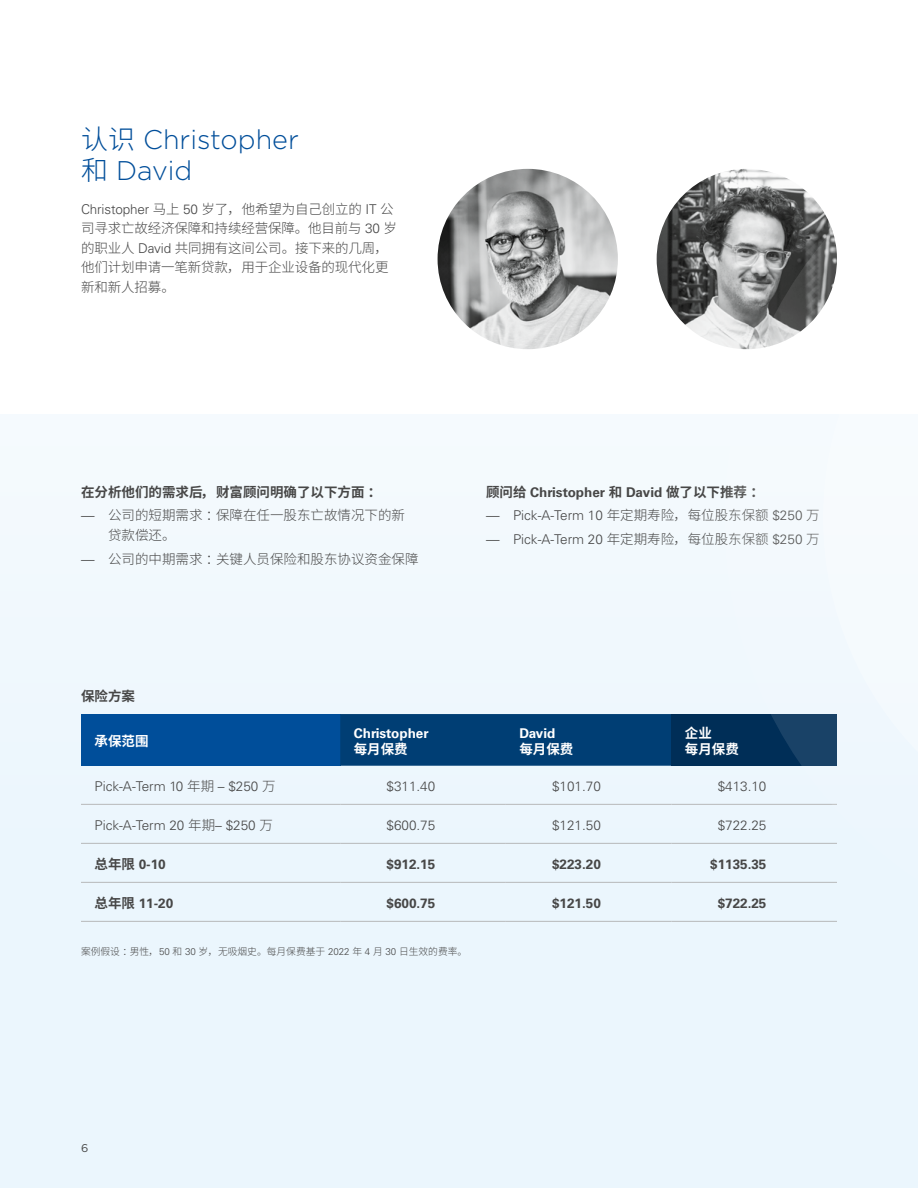
<style>
.page{position:relative;width:918px;height:1188px;background:#fff}
.page>*{position:absolute;margin:0;border:0;box-sizing:border-box;transform-origin:0 0}
.t1{font:300 27px/31.5px "Gotham";color:#004e9a}
.t2{font:300 13.5px/19.5px "Noto Sans SC";letter-spacing:-.01em;color:#474747}
.t3{font:300 13.5px "Univers LT Pro 45";color:#474747}
.t4{font:700 13.5px "Univers LT Pro 65";color:#474747}
.t5{font:700 13.5px "Noto Sans SC";color:#474747}
.t6{font:700 13.5px/16.5px "Univers LT Pro 65";color:#fff}
.t7{font:700 13.5px/16.5px "Noto Sans SC";color:#fff}
.t8{font:11.25px "Gotham";color:#474747}
.t9{font:300 9.75px "Noto Sans SC";color:#474747}
.s1{font-family:"Noto Sans SC"}
.s2{font-family:"Univers LT Pro 45"}
</style>
<div class="page">
<div style="left:0;top:414px;width:918px;height:774px;background:#ebf6fd"></div>
<img style="left:438px;top:169px;width:180px;height:180px;border-radius:90px">
<img style="left:657px;top:169px;width:180px;height:180px;border-radius:90px">
<div style="left:81px;top:714px;width:259px;height:52px;background:#004e9a"></div>
<div style="left:340px;top:714px;width:331px;height:52px;background:#003e74"></div>
<div style="left:671px;top:714px;width:166px;height:52px;background:#002e57"></div>
<hr style="left:81px;top:804px;width:259px;height:1px;background:#b7b8b9">
<hr style="left:340px;top:804px;width:166px;height:1px;background:#b7b8b9">
<hr style="left:506px;top:804px;width:165px;height:1px;background:#b7b8b9">
<hr style="left:671px;top:804px;width:166px;height:1px;background:#b7b8b9">
<hr style="left:81px;top:843px;width:259px;height:1px;background:#b7b8b9">
<hr style="left:340px;top:843px;width:166px;height:1px;background:#b7b8b9">
<hr style="left:506px;top:843px;width:165px;height:1px;background:#b7b8b9">
<hr style="left:671px;top:843px;width:166px;height:1px;background:#b7b8b9">
<hr style="left:81px;top:882px;width:259px;height:1px;background:#b7b8b9">
<hr style="left:340px;top:882px;width:166px;height:1px;background:#b7b8b9">
<hr style="left:506px;top:882px;width:165px;height:1px;background:#b7b8b9">
<hr style="left:671px;top:882px;width:166px;height:1px;background:#b7b8b9">
<hr style="left:81px;top:921px;width:259px;height:1px;background:#b7b8b9">
<hr style="left:340px;top:921px;width:166px;height:1px;background:#b7b8b9">
<hr style="left:506px;top:921px;width:165px;height:1px;background:#b7b8b9">
<hr style="left:671px;top:921px;width:166px;height:1px;background:#b7b8b9">
<svg style="left:724px;top:169px;width:113px;height:752px"></svg>
<svg style="left:823px;top:181px;width:95px;height:674px;fill:#f7fafd"></svg>
<h2 class="t1" style="left:81px;top:123px;width:219px"><span class="s1">认识</span> Christopher<span class="s1">和</span> David</h2>
<p class="t2" style="left:81px;top:199px;width:318px"><span class="s2">Christopher</span> 马上 <span class="s2">50</span> 岁了，他希望为自己创立的 <span class="s2">IT</span> 公司寻求亡故经济保障和持续经营保障。他目前与 <span class="s2">30</span> 岁的职业人 <span class="s2">David</span> 共同拥有这间公司。接下来的几周，他们计划申请一笔新贷款，用于企业设备的现代化更新和新人招募。</p>
<h5 class="t5" style="left:81px;top:484px;width:302px">在分析他们的需求后，财富顾问明确了以下方面：</h5>
<p class="t2" style="left:108px;top:506px;width:298px;text-indent:-27px"><span class="s2">—</span> 公司的短期需求：保障在任一股东亡故情况下的新贷款偿还。</p>
<p class="t2" style="left:81px;top:549px;width:339px"><span class="s2">—</span> 公司的中期需求：关键人员保险和股东协议资金保障</p>
<h5 class="t4" style="left:486px;top:483px;width:279px"><span class="s1">顾问给</span> Christopher <span class="s1">和</span> David <span class="s1">做了以下推荐：</span></h5>
<p class="t3" style="left:486px;top:507px;width:335px">— Pick-A-Term 10 <span class="s1">年定期寿险，每位股东保额</span> $250 <span class="s1">万</span></p>
<p class="t3" style="left:486px;top:531px;width:335px">— Pick-A-Term 20 <span class="s1">年定期寿险，每位股东保额</span> $250 <span class="s1">万</span></p>
<h5 class="t5" style="left:81px;top:689px;width:55px">保险方案</h5>
<p class="t7" style="left:94px;top:733px;width:55px">承保范围</p>
<p class="t6" style="left:354px;top:724px;width:76px">Christopher<span class="s1">每月保费</span></p>
<p class="t6" style="left:519px;top:724px;width:55px">David<br><span class="s1">每月保费</span></p>
<p class="t7" style="left:685px;top:725px;width:55px">企业<br>每月保费</p>
<p class="t3" style="left:94px;top:777px;width:183px">Pick-A-Term 10 <span class="s1">年期</span> – $250 <span class="s1">万</span></p>
<p class="t3" style="left:387px;top:777px;width:50px">$311.40</p>
<p class="t3" style="left:552px;top:777px;width:50px">$101.70</p>
<p class="t3" style="left:718px;top:777px;width:50px">$413.10</p>
<p class="t3" style="left:94px;top:816px;width:180px">Pick-A-Term 20 <span class="s1">年期</span>– $250 <span class="s1">万</span></p>
<p class="t3" style="left:387px;top:816px;width:50px">$600.75</p>
<p class="t3" style="left:552px;top:816px;width:50px">$121.50</p>
<p class="t3" style="left:718px;top:816px;width:50px">$722.25</p>
<p class="t4" style="left:94px;top:855px;width:73px"><span class="s1">总年限</span> 0-10</p>
<p class="t4" style="left:387px;top:855px;width:50px">$912.15</p>
<p class="t4" style="left:552px;top:855px;width:50px">$223.20</p>
<p class="t4" style="left:710px;top:855px;width:58px">$1135.35</p>
<p class="t4" style="left:94px;top:894px;width:80px"><span class="s1">总年限</span> 11-20</p>
<p class="t4" style="left:387px;top:894px;width:50px">$600.75</p>
<p class="t4" style="left:552px;top:894px;width:50px">$121.50</p>
<p class="t4" style="left:718px;top:894px;width:50px">$722.25</p>
<p class="t9" style="left:81px;top:946px;width:388px">案例假设：男性，<span class="s2">50</span> 和 <span class="s2">30</span> 岁，无吸烟史。每月保费基于 <span class="s2">2022</span> 年 <span class="s2">4</span> 月 <span class="s2">30</span> 日生效的费率。</p>
<p class="t8" style="left:81px;top:1141px;width:9px">6</p>
</div>
